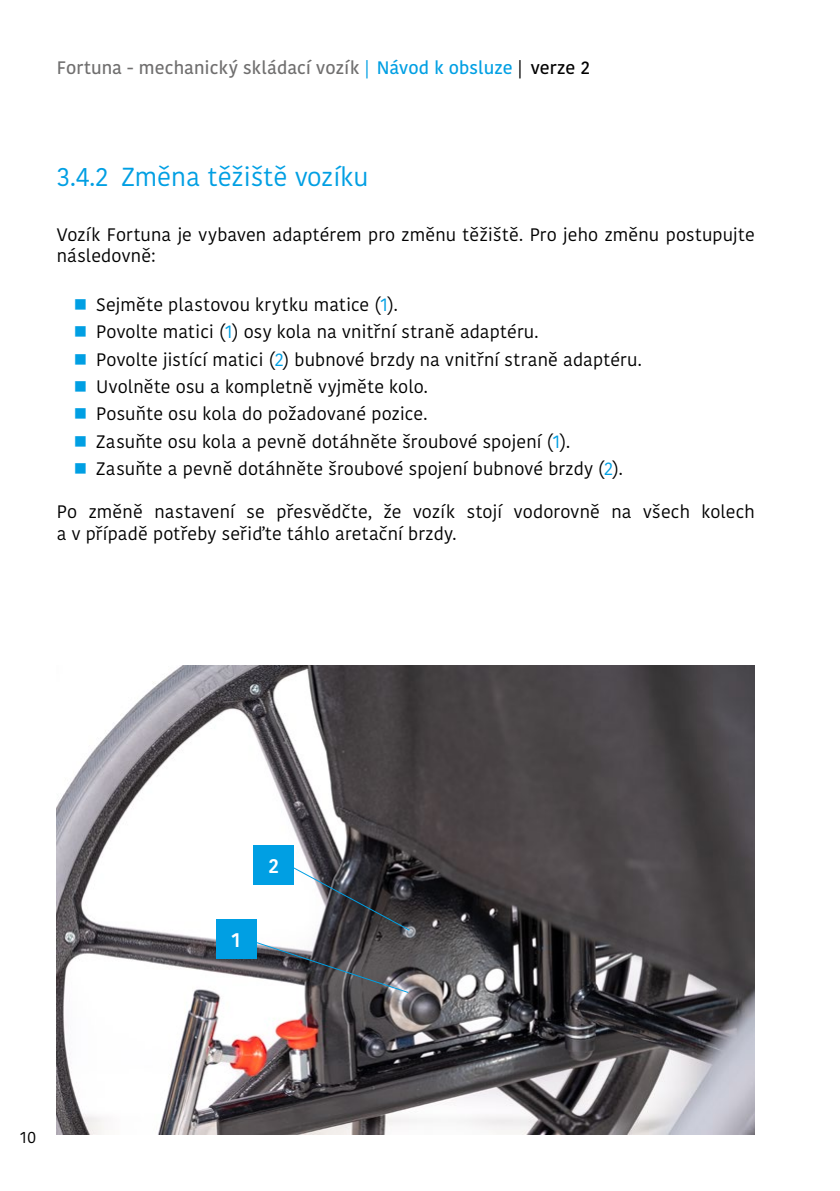
<style>
.page{position:relative;width:840px;height:1191px;background:#fff}
.page>*{position:absolute;margin:0;border:0;box-sizing:border-box;transform-origin:0 0}
.t1{font:26px "Kohinoor Bangla";color:#009fe3}
.t2{font:600 20px "Kohinoor Bangla";color:#fff}
.t3{font:18px/21.6px "Kohinoor Bangla";letter-spacing:.01em;color:#000}
.t4{font:500 18px "Kohinoor Bangla";letter-spacing:.005em;color:#706f6f}
.t5{font:16px "Kohinoor Bangla";color:#000}
.s1{color:#009fe3}
.s2{color:#000}
</style>
<div class="page">
<img style="left:57px;top:666px;width:697px;height:468px">
<div style="left:215px;top:919px;width:41px;height:40px;background:#009fe3"></div>
<div style="left:253px;top:845px;width:41px;height:39px;background:#009fe3"></div>
<svg style="left:254px;top:941px;width:155px;height:52px;background:#67686d"></svg>
<svg style="left:292px;top:866px;width:118px;height:65px"></svg>
<p class="t4" style="left:57px;top:53px;width:534px">Fortuna - mechanický skládací vozík <span class="s1">⎢ Návod k obsluze</span> <span class="s2">⎢ verze 2</span></p>
<h1 class="t1" style="left:57px;top:157px;width:313px">3.4.2 Změna těžiště vozíku</h1>
<p class="t3" style="left:57px;top:223px;width:699px">Vozík Fortuna je vybaven adaptérem pro změnu těžiště. Pro jeho změnu postupujte následovně:</p>
<p class="t3" style="left:74px;top:294px;width:325px"><span class="s1">■</span> Sejměte plastovou krytku matice (<span class="s1">1</span>).</p>
<p class="t3" style="left:74px;top:321px;width:466px"><span class="s1">■</span> Povolte matici (<span class="s1">1</span>) osy kola na vnitřní straně adaptéru.</p>
<p class="t3" style="left:74px;top:348px;width:569px"><span class="s1">■</span> Povolte jistící matici (<span class="s1">2</span>) bubnové brzdy na vnitřní straně adaptéru.</p>
<p class="t3" style="left:74px;top:375px;width:355px"><span class="s1">■</span> Uvolněte osu a kompletně vyjměte kolo.</p>
<p class="t3" style="left:74px;top:403px;width:355px"><span class="s1">■</span> Posuňte osu kola do požadované pozice.</p>
<p class="t3" style="left:74px;top:430px;width:497px"><span class="s1">■</span> Zasuňte osu kola a pevně dotáhněte šroubové spojení (<span class="s1">1</span>).</p>
<p class="t3" style="left:74px;top:457px;width:550px"><span class="s1">■</span> Zasuňte a pevně dotáhněte šroubové spojení bubnové brzdy (<span class="s1">2</span>).</p>
<p class="t3" style="left:57px;top:500px;width:699px">Po změně nastavení se přesvědčte, že vozík stojí vodorovně na všech kolech a v případě potřeby seřiďte táhlo aretační brzdy.</p>
<p class="t5" style="left:20px;top:1124px;width:18px">10</p>
<p class="t2" style="left:231px;top:923px;width:11px">1</p>
<p class="t2" style="left:268px;top:848px;width:12px">2</p>
</div>
